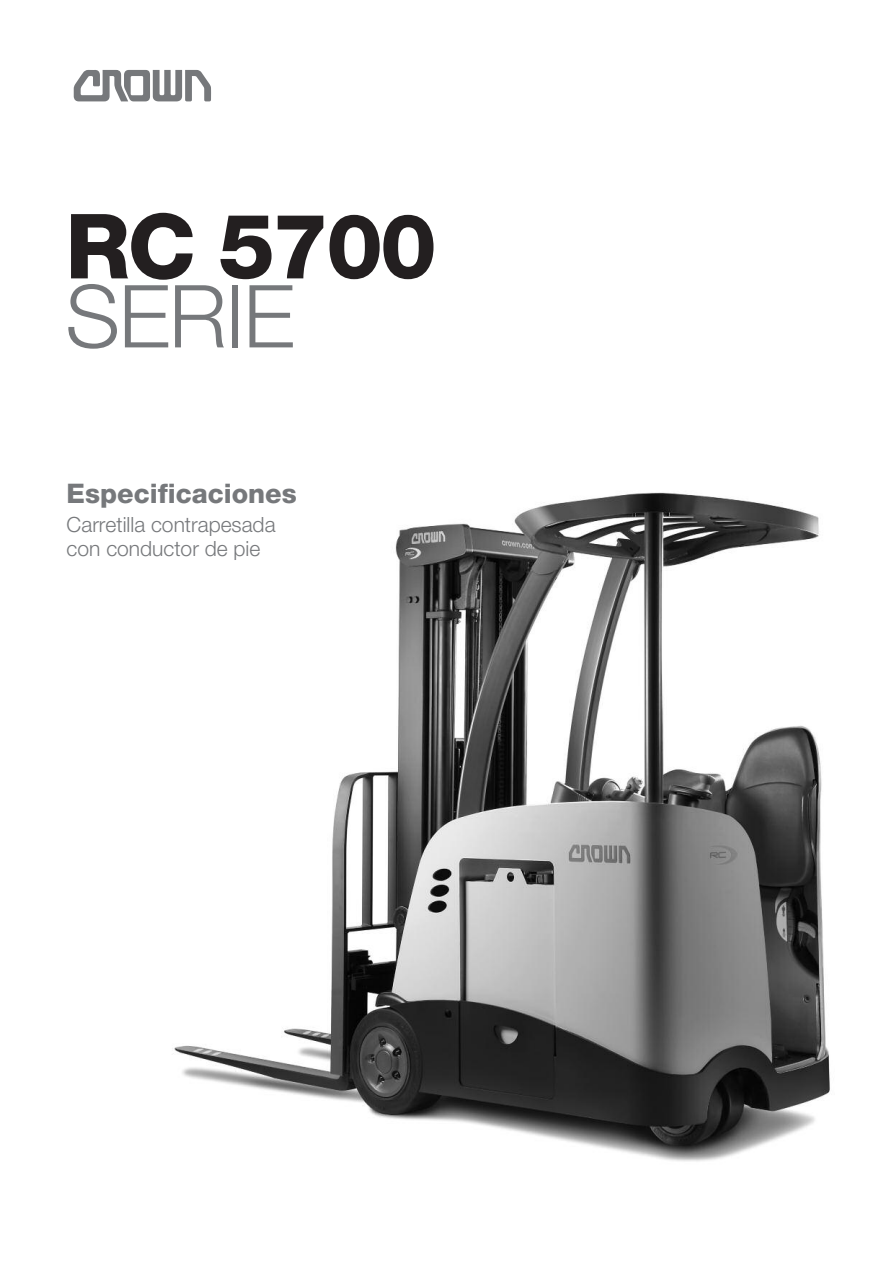
<style>
.page{position:relative;width:893px;height:1263px;background:#fff}
.page>*{position:absolute;margin:0;border:0;box-sizing:border-box;transform-origin:0 0}
.t1{font:800 90px "Helvetica Neue LT Std";letter-spacing:-.03em;color:#231f20}
.t2{font:300 87px "Helvetica Neue LT Std";letter-spacing:-.015em;color:#76787b}
.t3{font:63px "Crownlogo TT";color:#76787b}
.t4{font:800 27px "Helvetica Neue LT Std";color:#76787b}
.t5{font:300 21px/24px "Helvetica Neue LT Std";color:#76787b}
</style>
<div class="page">
<img style="left:174px;top:492px;width:656px;height:670px">
<h3 class="t3" style="left:70px;top:43px;width:150px">C</h3>
<h1 class="t1" style="left:65px;top:214px;width:373px">RC 5700</h1>
<h2 class="t2" style="left:65px;top:285px;width:231px">SERIE</h2>
<p class="t4" style="left:67px;top:484px;width:232px">Especificaciones</p>
<p class="t5" style="left:67px;top:514px;width:210px">Carretilla contrapesada con conductor de pie</p>
</div>
